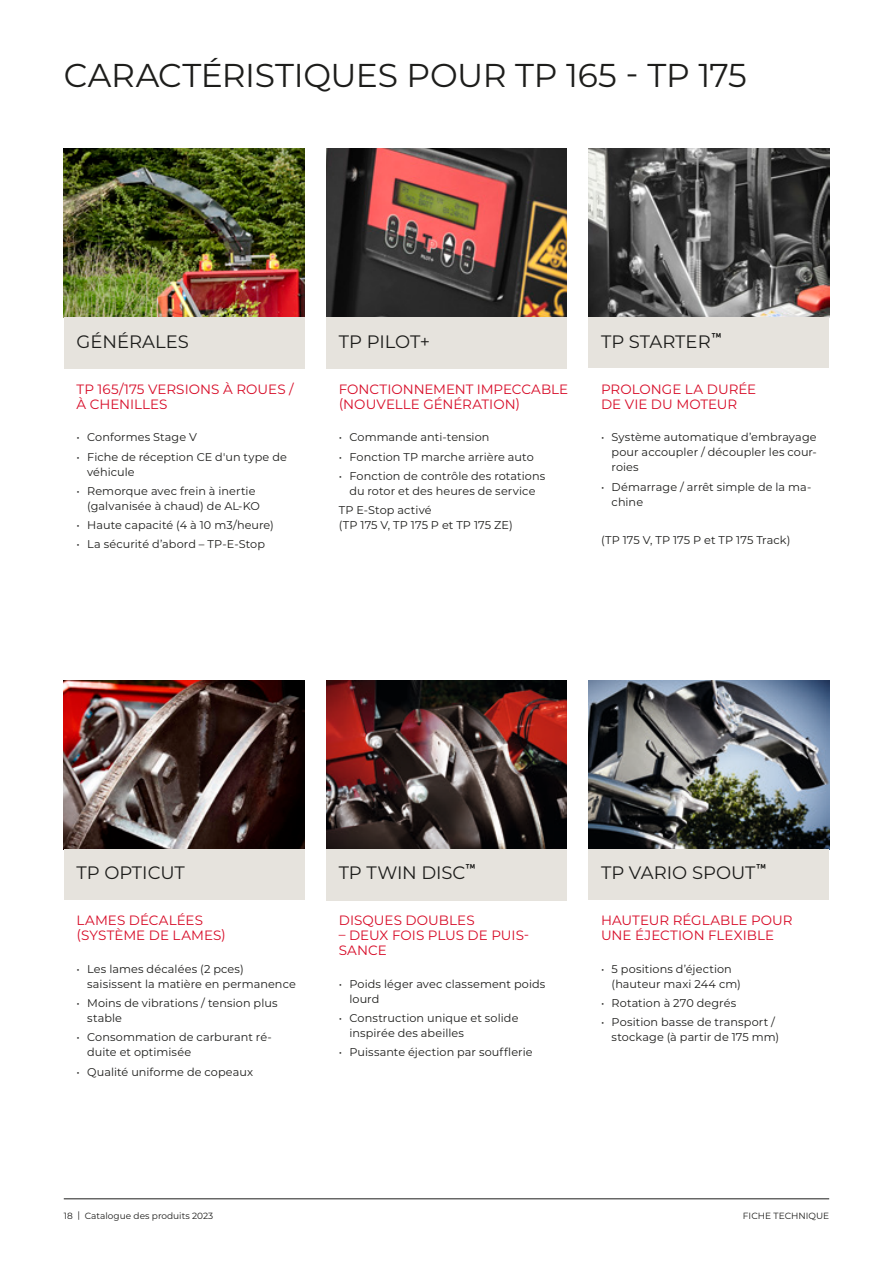
<style>
.page{position:relative;width:893px;height:1263px;background:#fff}
.page>*{position:absolute;margin:0;border:0;box-sizing:border-box;transform-origin:0 0}
.t1{font:33px "Montserrat";letter-spacing:-.01em;color:#1d1d1b}
.t2{font:18px "Montserrat";color:#1d1d1b}
.t3{font:13.5px/15px "Montserrat";letter-spacing:.005em;color:#d70a26}
.t4{font:11.25px/15px "Montserrat";letter-spacing:.005em;color:#1d1d1b}
.t5{font:9px "Montserrat";color:#1d1d1b}
.s1{font-family:"Klavika";font-weight:500;font-size:22.5px}
</style>
<div class="page">
<hr style="left:64px;top:1198px;width:765px;height:1px;background:#1d1d1b">
<img style="left:326px;top:680px;width:241px;height:169px">
<img style="left:588px;top:680px;width:241px;height:169px">
<img style="left:64px;top:680px;width:241px;height:169px">
<img style="left:64px;top:149px;width:241px;height:169px">
<img style="left:326px;top:149px;width:241px;height:169px">
<img style="left:588px;top:149px;width:241px;height:169px">
<div style="left:326px;top:318px;width:241px;height:51px;background:#e6e3dd"></div>
<div style="left:64px;top:318px;width:241px;height:51px;background:#e6e3dd"></div>
<div style="left:588px;top:318px;width:241px;height:50px;background:#e6e3dd"></div>
<div style="left:326px;top:849px;width:241px;height:51px;background:#e6e3dd"></div>
<div style="left:64px;top:849px;width:241px;height:50px;background:#e6e3dd"></div>
<div style="left:588px;top:849px;width:241px;height:50px;background:#e6e3dd"></div>
<h1 class="t1" style="left:64px;top:52px;width:685px">CARACTÉRISTIQUES POUR TP 165 - TP 175</h1>
<h2 class="t2" style="left:77px;top:329px;width:114px">GÉNÉRALES</h2>
<h2 class="t2" style="left:339px;top:329px;width:93px">TP PILOT+</h2>
<p class="t3" style="left:339px;top:381px;width:231px">FONCTIONNEMENT IMPECCABLE (NOUVELLE GÉNÉRATION)</p>
<p class="t4" style="left:339px;top:429px;width:152px">• Commande anti-tension</p>
<p class="t4" style="left:339px;top:449px;width:196px">• Fonction TP marche arrière auto</p>
<p class="t4" style="left:339px;top:468px;width:208px;text-align:center">• Fonction de contrôle des rotations du rotor et des heures de service</p>
<p class="t4" style="left:339px;top:502px;width:175px">TP E-Stop activé<br>(TP 175 V, TP 175 P et TP 175 ZE)</p>
<p class="t3" style="left:77px;top:381px;width:219px">TP 165/175 VERSIONS À ROUES /<br>À CHENILLES</p>
<p class="t4" style="left:77px;top:429px;width:122px">• Conformes Stage V</p>
<p class="t4" style="left:87px;top:449px;width:201px;text-indent:-11px">• Fiche de réception CE d'un type de véhicule</p>
<p class="t4" style="left:87px;top:483px;width:174px;text-indent:-11px">• Remorque avec frein à inertie (galvanisée à chaud) de AL-KO</p>
<p class="t4" style="left:77px;top:517px;width:199px">• Haute capacité (4 à 10 m3/heure)</p>
<p class="t4" style="left:77px;top:536px;width:190px">• La sécurité d’abord – TP-E-Stop</p>
<h2 class="t2" style="left:601px;top:329px;width:122px">TP STARTER<span class="s1">™</span></h2>
<p class="t3" style="left:601px;top:381px;width:157px">PROLONGE LA DURÉE<br>DE VIE DU MOTEUR</p>
<p class="t4" style="left:612px;top:429px;width:207px;text-align:justify;text-indent:-11px">• Système automatique d’embrayage pour accoupler / découpler les cour&shy;roies</p>
<p class="t4" style="left:612px;top:479px;width:201px;text-indent:-11px">• Démarrage / arrêt simple de la ma&shy;chine</p>
<p class="t4" style="left:601px;top:532px;width:191px">(TP 175 V, TP 175 P et TP 175 Track)</p>
<h2 class="t2" style="left:77px;top:860px;width:110px">TP OPTICUT</h2>
<h2 class="t2" style="left:339px;top:860px;width:139px">TP TWIN DISC<span class="s1">™</span></h2>
<h2 class="t2" style="left:601px;top:860px;width:167px">TP VARIO SPOUT<span class="s1">™</span></h2>
<p class="t3" style="left:77px;top:913px;width:151px">LAMES DÉCALÉES (SYSTÈME DE LAMES)</p>
<p class="t4" style="left:87px;top:961px;width:210px;text-indent:-11px">• Les lames décalées (2 pces) saisissent la matière en permanence</p>
<p class="t4" style="left:87px;top:995px;width:192px;text-indent:-11px">• Moins de vibrations / tension plus stable</p>
<p class="t4" style="left:87px;top:1029px;width:186px;text-indent:-11px">• Consommation de carburant ré&shy;duite et optimisée</p>
<p class="t4" style="left:77px;top:1064px;width:178px">• Qualité uniforme de copeaux</p>
<p class="t3" style="left:339px;top:913px;width:137px">DISQUES DOUBLES</p>
<p class="t3" style="left:339px;top:928px;width:192px">– DEUX FOIS PLUS DE PUIS-<br>SANCE</p>
<p class="t4" style="left:349px;top:976px;width:198px;text-indent:-11px">• Poids léger avec classement poids lourd</p>
<p class="t4" style="left:349px;top:1010px;width:171px;text-indent:-11px">• Construction unique et solide inspirée des abeilles</p>
<p class="t4" style="left:339px;top:1044px;width:195px">• Puissante éjection par soufflerie</p>
<p class="t5" style="left:64px;top:1209px;width:151px">18 | Catalogue des produits 2023</p>
<p class="t3" style="left:601px;top:913px;width:193px">HAUTEUR RÉGLABLE POUR<br>UNE ÉJECTION FLEXIBLE</p>
<p class="t4" style="left:612px;top:961px;width:131px;text-indent:-11px">• 5 positions d’éjection (hauteur maxi 244 cm)</p>
<p class="t4" style="left:601px;top:995px;width:137px">• Rotation à 270 degrés</p>
<p class="t4" style="left:612px;top:1014px;width:169px;text-indent:-11px">• Position basse de transport / stockage (à partir de 175 mm)</p>
<p class="t5" style="left:743px;top:1209px;width:88px">FICHE TECHNIQUE</p>
</div>
